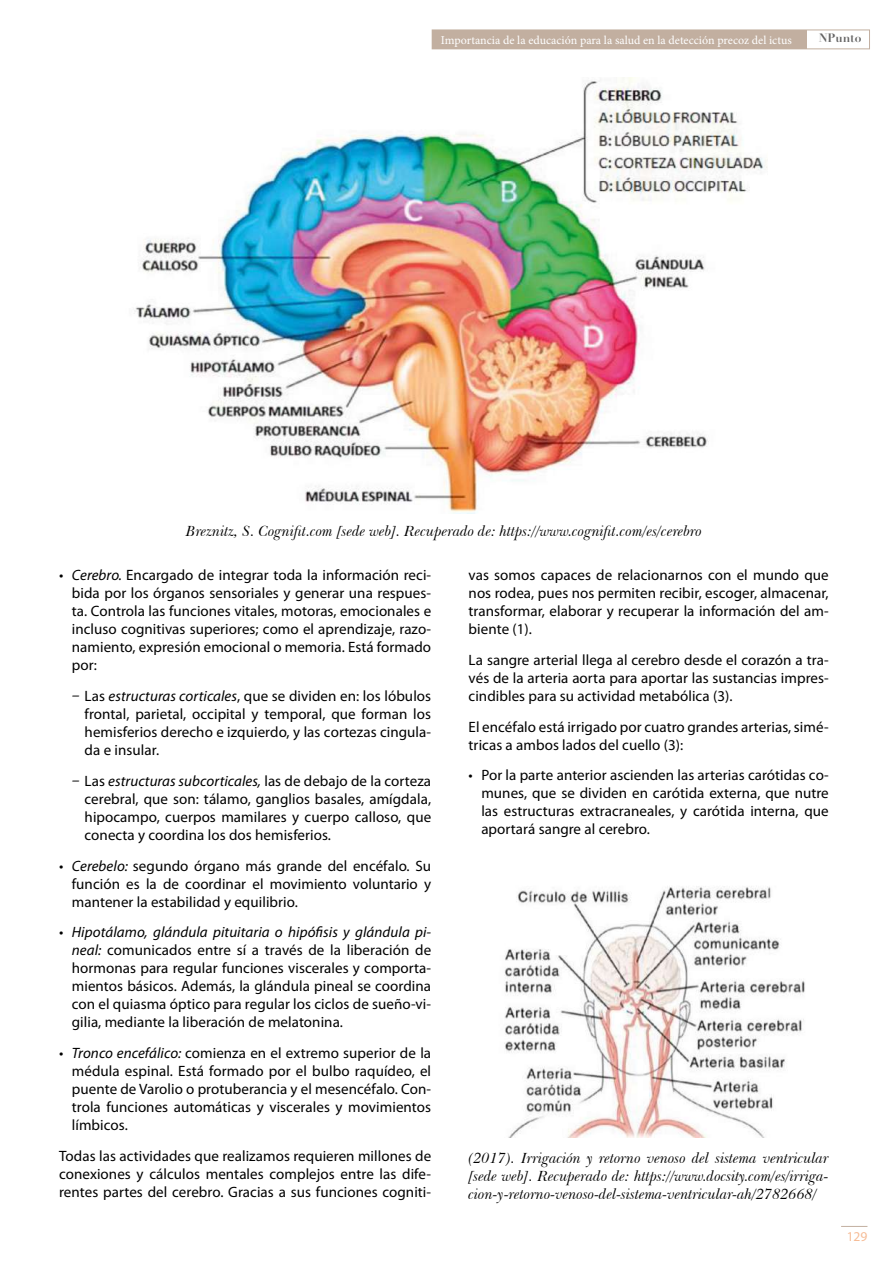
<style>
.page{position:relative;width:893px;height:1263px;background:#fff}
.page>*{position:absolute;margin:0;border:0;box-sizing:border-box;transform-origin:0 0}
.t1{font:15px/18px "Myriad Pro";letter-spacing:.005em;color:#000;text-align:justify}
.t2{font:italic 15px/18px "Baskerville BT";letter-spacing:-.005em;color:#000;text-align:justify}
.t3{font:13.5px "Myriad Pro";color:#f6bc96}
.t4{font:12px "Minion Pro";color:#fff}
.t5{font:700 12px "Didot LH";color:#646363}
.s1{font-style:italic}
</style>
<div class="page">
<svg style="left:841px;top:1226px;width:26px;height:1px"></svg>
<div style="left:432px;top:30px;width:438px;height:19px;border:1px solid #c2afa0"></div>
<div style="left:432px;top:30px;width:374px;height:19px;background:#c2afa0"></div>
<img style="left:134px;top:78px;width:633px;height:435px">
<img style="left:504px;top:886px;width:301px;height:251px">
<p class="t4" style="left:441px;top:32px;width:352px">Importancia de la educación para la salud en la detección precoz del ictus</p>
<p class="t5" style="left:819px;top:30px;width:44px">NPunto</p>
<p class="t2" style="left:186px;top:522px;width:518px">Breznitz, S. Cognifit.com [sede web]. Recuperado de: https://www.cognifit.com/es/cerebro</p>
<p class="t1" style="left:72px;top:566px;width:361px;text-indent:-13px"><span class="s1">• Cerebro.</span> Encargado de integrar toda la información reci&shy;bida por los órganos sensoriales y generar una respues&shy;ta. Controla las funciones vitales, motoras, emocionales e incluso cognitivas superiores; como el aprendizaje, razo&shy;namiento, expresión emocional o memoria. Está formado por:</p>
<p class="t1" style="left:85px;top:687px;width:348px;text-indent:-13px"><span class="s1">ū</span> Las <span class="s1">estructuras corticales</span>, que se dividen en: los lóbulos frontal, parietal, occipital y temporal, que forman los hemisferios derecho e izquierdo, y las cortezas cingula&shy;da e insular.</p>
<p class="t1" style="left:85px;top:771px;width:348px;text-indent:-13px"><span class="s1">ū</span> Las <span class="s1">estructuras subcorticales,</span> las de debajo de la corteza cerebral, que son: tálamo, ganglios basales, amígdala, hipocampo, cuerpos mamilares y cuerpo calloso, que conecta y coordina los dos hemisferios.</p>
<p class="t1" style="left:72px;top:856px;width:361px;text-indent:-13px"><span class="s1">• Cerebelo:</span> segundo órgano más grande del encéfalo. Su función es la de coordinar el movimiento voluntario y mantener la estabilidad y equilibrio.</p>
<p class="t1" style="left:72px;top:923px;width:361px;text-indent:-13px"><span class="s1">• Hipotálamo, glándula pituitaria o hipófisis y glándula pi&shy;neal:</span> comunicados entre sí a través de la liberación de hormonas para regular funciones viscerales y comporta&shy;mientos básicos. Además, la glándula pineal se coordina con el quiasma óptico para regular los ciclos de sueño-vi&shy;gilia, mediante la liberación de melatonina.</p>
<p class="t1" style="left:72px;top:1044px;width:361px;text-indent:-13px"><span class="s1">• Tronco encefálico:</span> comienza en el extremo superior de la médula espinal. Está formado por el bulbo raquídeo, el puente de Varolio o protuberancia y el mesencéfalo. Con&shy;trola funciones automáticas y viscerales y movimientos límbicos.</p>
<p class="t1" style="left:59px;top:1146px;width:374px">Todas las actividades que realizamos requieren millones de conexiones y cálculos mentales complejos entre las dife&shy;rentes partes del cerebro. Gracias a sus funciones cogniti-</p>
<p class="t1" style="left:469px;top:566px;width:362px">vas somos capaces de relacionarnos con el mundo que nos rodea, pues nos permiten recibir, escoger, almacenar, transformar, elaborar y recuperar la información del am&shy;biente (1).</p>
<p class="t1" style="left:469px;top:651px;width:362px">La sangre arterial llega al cerebro desde el corazón a tra&shy;vés de la arteria aorta para aportar las sustancias impres&shy;cindibles para su actividad metabólica (3).</p>
<p class="t1" style="left:469px;top:717px;width:362px">El encéfalo está irrigado por cuatro grandes arterias, simé&shy;tricas a ambos lados del cuello (3):</p>
<p class="t1" style="left:481px;top:766px;width:349px;text-indent:-13px">• Por la parte anterior ascienden las arterias carótidas co&shy;munes, que se dividen en carótida externa, que nutre las estructuras extracraneales, y carótida interna, que aportará sangre al cerebro.</p>
<p class="t2" style="left:469px;top:1149px;width:362px">(2017). Irrigación y retorno venoso del sistema ventricular [sede web]. Recuperado de: https://www.docsity.com/es/irriga&shy;cion-y-retorno-venoso-del-sistema-ventricular-ah/2782668/</p>
<p class="t3" style="left:847px;top:1228px;width:22px">129</p>
</div>
